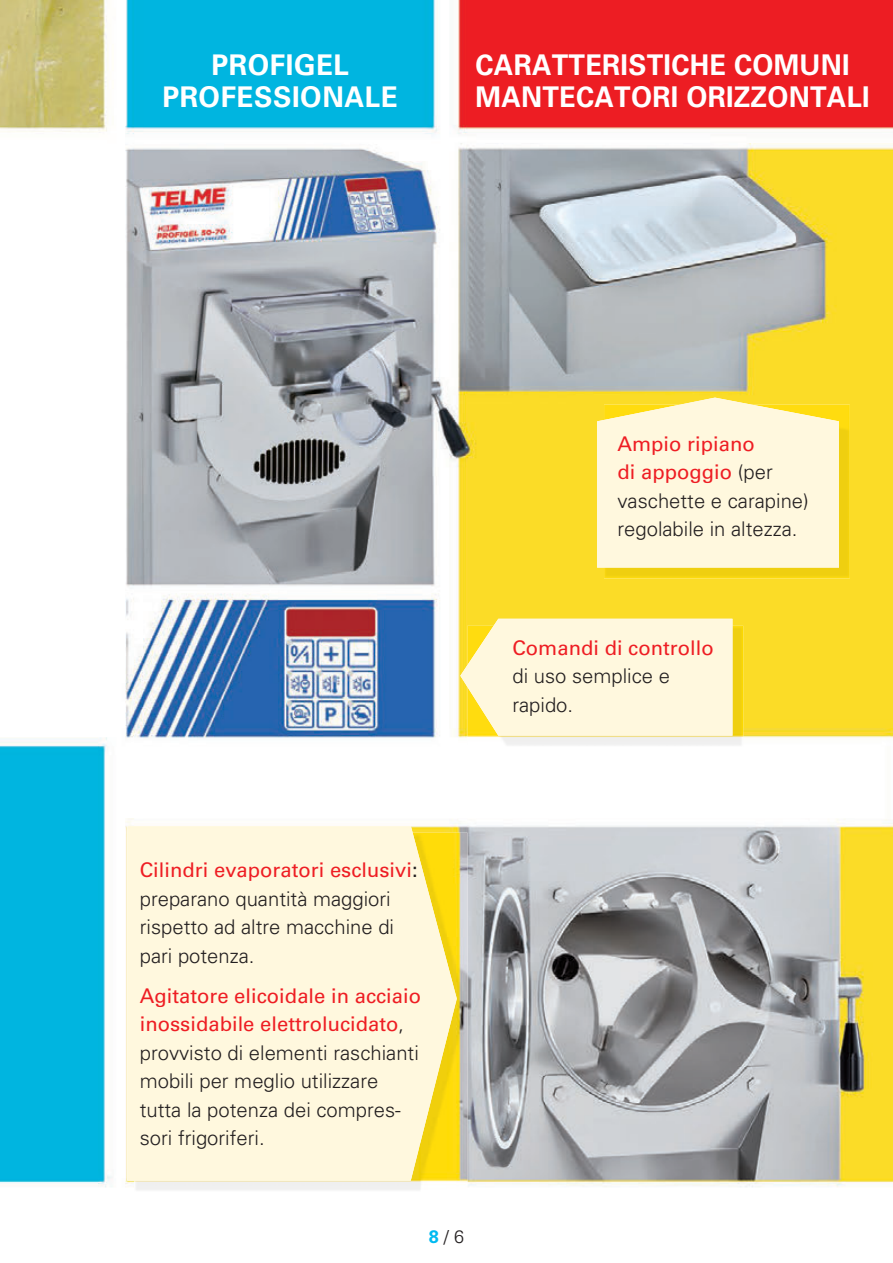
<style>
.page{position:relative;width:893px;height:1263px;background:#fff}
.page>*{position:absolute;margin:0;border:0;box-sizing:border-box;transform-origin:0 0}
.t1{font:700 28.5px/31.5px "Univers";letter-spacing:.01em;color:#fff;scale:.95 1}
.t2{font:700 28.5px/31.5px "Univers";letter-spacing:.01em;color:#fff;text-align:center}
.t3{font:300 20.25px/28.5px "Univers";color:#231f20}
.t4{font:20.25px "Univers";color:#ee1d23}
.t5{font:300 18px "Univers";color:#231f20}
.s1{font-weight:400;color:#ee1d23}
.s2{font-weight:400}
.s3{font-weight:700;color:#00baf1}
</style>
<div class="page">
<img style="left:0;top:0;width:893px;height:1188px">
<img style="left:604px;top:405px;width:246px;height:173px">
<div style="left:597px;top:398px;width:242px;height:169px;background:#fff8de"></div>
<img style="left:457px;top:833px;width:10px;height:50px">
<img style="left:420px;top:883px;width:47px;height:306px">
<img style="left:134px;top:1181px;width:286px;height:9px">
<img style="left:127px;top:826px;width:330px;height:355px">
<img style="left:467px;top:626px;width:276px;height:121px">
<img style="left:460px;top:619px;width:272px;height:117px">
<h1 class="t2" style="left:162px;top:50px;width:237px">PROFIGEL<br>PROFESSIONALE</h1>
<h1 class="t1" style="left:475px;top:50px;width:416px">CARATTERISTICHE COMUNI<br>MANTECATORI ORIZZONTALI</h1>
<p class="t3" style="left:617px;top:429px;width:193px"><span class="s1">Ampio ripiano<br>di appoggio</span> (per vaschette e carapine) regolabile in altezza.</p>
<p class="t4" style="left:512px;top:635px;width:203px">Comandi di controllo</p>
<p class="t3" style="left:512px;top:662px;width:159px">di uso semplice e rapido.</p>
<p class="t3" style="left:140px;top:856px;width:279px"><span class="s1">Cilindri evaporatori esclusivi</span><span class="s2">: </span>preparano quantità maggiori rispetto ad altre macchine di pari potenza.</p>
<p class="t3" style="left:140px;top:981px;width:283px"><span class="s1">Agitatore elicoidale in acciaio inossidabile elettrolucidato</span>, provvisto di elementi raschianti mobili per meglio utilizzare tutta la potenza dei compres&shy;sori frigoriferi.</p>
<p class="t5" style="left:429px;top:1226px;width:37px"><span class="s3">8</span> / 6</p>
</div>
